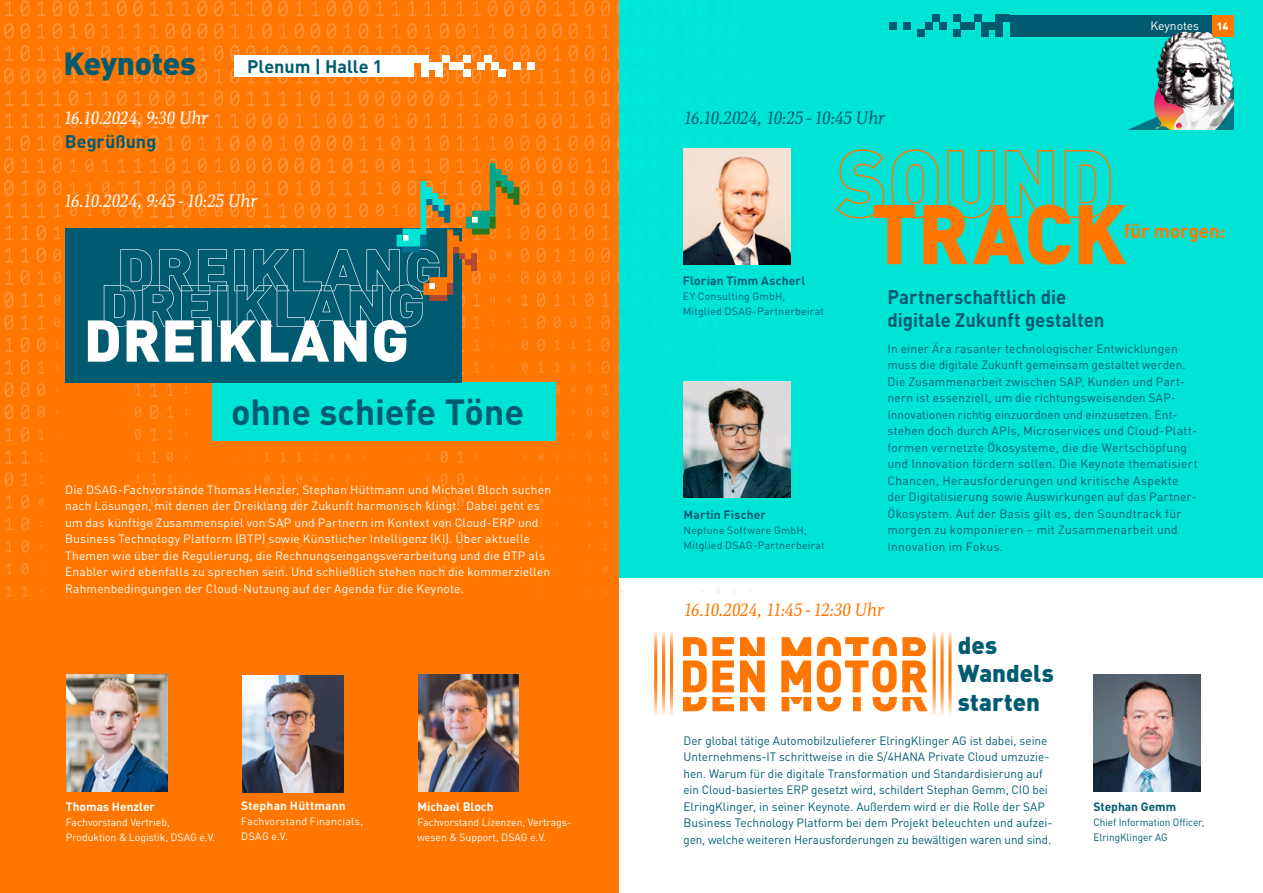
<style>
.page{position:relative;width:1263px;height:893px;background:#fff}
.page>*{position:absolute;margin:0;border:0;box-sizing:border-box;transform-origin:0 0}
.t1{font:700 36px "DINOT";letter-spacing:-.005em;color:#005b70}
.t2{font:900 31.5px "DINOT";letter-spacing:-.015em;color:#005b70}
.t3{font:900 24px/28.8px "DINOT";color:#005b70}
.t4{font:700 19.5px/23.4px "DINOT";color:#005b70;scale:.95 1}
.t5{font:700 19.5px "DINOT";color:#f70;scale:.95 1}
.t6{font:italic 18px "PFDIN Serif";letter-spacing:-.01em;color:#fff}
.t7{font:italic 18px "PFDIN Serif";letter-spacing:-.015em;color:#f70}
.t8{font:italic 18px "PFDIN Serif";letter-spacing:-.015em;color:#005b70}
.t9{font:700 18px "DINOT";color:#005b70}
.t10{font:12px/16.5px "DINOT";letter-spacing:.01em;color:#005b70}
.t11{font:12px/16.5px "DINOT";letter-spacing:.015em;color:#fff}
.t12{font:700 12px "DINOT";letter-spacing:.015em;color:#005b70}
.t13{font:700 12px "DINOT";color:#fff}
.t14{font:10.5px/15px "DINOT";letter-spacing:-.005em;color:#fff}
.t15{font:10.5px/15px "DINOT";letter-spacing:.02em;color:#005b70}
.t16{font:10.5px/15px "DINOT";color:#005b70;scale:.95 1}
.t17{font:10.5px/15px "DINOT";letter-spacing:.02em;color:#fff}
.t18{font:900 10.5px "DINOT";color:#fff}
</style>
<div class="page">
<div style="left:619px;top:0;width:644px;height:578px;background:#00e4d6"></div>
<div style="left:0;top:0;width:619px;height:893px;background:#f70"></div>
<img style="left:4px;top:0;width:787px;height:597px">
<div style="left:1010px;top:15px;width:223px;height:21px;background:#005b70"></div>
<div style="left:982px;top:29px;width:7px;height:7px;background:#005b70"></div>
<div style="left:996px;top:29px;width:7px;height:7px;background:#005b70"></div>
<div style="left:967px;top:22px;width:7px;height:7px;background:#005b70"></div>
<div style="left:982px;top:22px;width:7px;height:7px;background:#005b70"></div>
<div style="left:989px;top:22px;width:7px;height:7px;background:#005b70"></div>
<div style="left:996px;top:22px;width:7px;height:7px;background:#005b70"></div>
<div style="left:974px;top:15px;width:8px;height:7px;background:#005b70"></div>
<div style="left:996px;top:15px;width:7px;height:7px;background:#005b70"></div>
<div style="left:1003px;top:15px;width:7px;height:7px;background:#005b70"></div>
<div style="left:953px;top:29px;width:7px;height:7px;background:#005b70"></div>
<div style="left:925px;top:22px;width:7px;height:7px;background:#005b70"></div>
<div style="left:939px;top:22px;width:7px;height:7px;background:#005b70"></div>
<div style="left:960px;top:22px;width:7px;height:7px;background:#005b70"></div>
<div style="left:932px;top:15px;width:7px;height:7px;background:#005b70"></div>
<div style="left:953px;top:15px;width:7px;height:7px;background:#005b70"></div>
<div style="left:918px;top:29px;width:7px;height:7px;background:#005b70"></div>
<div style="left:889px;top:22px;width:8px;height:7px;background:#005b70"></div>
<div style="left:904px;top:22px;width:7px;height:7px;background:#005b70"></div>
<svg style="left:836px;top:149px;width:290px;height:116px"></svg>
<img style="left:683px;top:149px;width:107px;height:116px">
<img style="left:683px;top:382px;width:107px;height:116px">
<img style="left:1093px;top:674px;width:107px;height:117px">
<img style="left:242px;top:675px;width:101px;height:117px">
<img style="left:67px;top:674px;width:100px;height:117px">
<div style="left:212px;top:383px;width:344px;height:58px;background:#00e4d6"></div>
<img style="left:418px;top:674px;width:101px;height:117px">
<svg style="left:683px;top:637px;width:245px;height:74px"></svg>
<hr style="left:654px;top:630px;width:3px;height:86px;background:#f70">
<hr style="left:662px;top:630px;width:3px;height:86px;background:#f70">
<hr style="left:670px;top:630px;width:3px;height:86px;background:#f70">
<hr style="left:933px;top:630px;width:3px;height:86px;background:#f70">
<svg style="left:940px;top:631px;width:4px;height:85px"></svg>
<hr style="left:948px;top:630px;width:3px;height:86px;background:#f70">
<div style="left:65px;top:228px;width:397px;height:155px;background:#005b70"></div>
<svg style="left:88px;top:163px;width:431px;height:199px"></svg>
<div style="left:235px;top:55px;width:179px;height:22px;background:#fff"></div>
<div style="left:435px;top:69px;width:7px;height:8px;background:#fff"></div>
<div style="left:421px;top:69px;width:7px;height:8px;background:#fff"></div>
<div style="left:449px;top:62px;width:7px;height:7px;background:#fff"></div>
<div style="left:435px;top:62px;width:7px;height:7px;background:#fff"></div>
<div style="left:428px;top:62px;width:7px;height:7px;background:#fff"></div>
<div style="left:421px;top:62px;width:7px;height:7px;background:#fff"></div>
<div style="left:442px;top:55px;width:7px;height:7px;background:#fff"></div>
<div style="left:421px;top:55px;width:7px;height:7px;background:#fff"></div>
<div style="left:414px;top:55px;width:7px;height:7px;background:#fff"></div>
<div style="left:463px;top:69px;width:8px;height:8px;background:#fff"></div>
<div style="left:492px;top:62px;width:7px;height:7px;background:#fff"></div>
<div style="left:478px;top:62px;width:7px;height:7px;background:#fff"></div>
<div style="left:456px;top:62px;width:7px;height:7px;background:#fff"></div>
<div style="left:485px;top:55px;width:7px;height:7px;background:#fff"></div>
<div style="left:463px;top:55px;width:8px;height:7px;background:#fff"></div>
<div style="left:499px;top:69px;width:7px;height:8px;background:#fff"></div>
<div style="left:527px;top:62px;width:7px;height:7px;background:#fff"></div>
<div style="left:513px;top:62px;width:7px;height:7px;background:#fff"></div>
<div style="left:1212px;top:15px;width:21px;height:21px;background:#f70"></div>
<img style="left:1108px;top:30px;width:126px;height:99px">
<h2 class="t2" style="left:63px;top:43px;width:134px">Keynotes</h2>
<h3 class="t6" style="left:63px;top:106px;width:146px">16.10.2024, 9:30 Uhr</h3>
<h3 class="t9" style="left:65px;top:129px;width:93px">Begrüßung</h3>
<h3 class="t9" style="left:247px;top:55px;width:137px">Plenum | Halle 1</h3>
<h3 class="t6" style="left:63px;top:189px;width:195px">16.10.2024, 9:45 - 10:25 Uhr</h3>
<h1 class="t1" style="left:231px;top:389px;width:294px">ohne schiefe Töne</h1>
<p class="t11" style="left:65px;top:480px;width:487px">Die DSAG-Fachvorstände Thomas Henzler, Stephan Hüttmann und Michael Bloch suchen nach Lösungen, mit denen der Dreiklang der Zukunft harmonisch klingt. Dabei geht es um das künftige Zusammenspiel von SAP und Partnern im Kontext von Cloud-ERP und Business Technology Platform (BTP) sowie Künstlicher Intelligenz (KI). Über aktuelle Themen wie über die Regulierung, die Rechnungseingangsverarbeitung und die BTP als Enabler wird ebenfalls zu sprechen sein. Und schließlich stehen noch die kommerziellen Rahmenbedingungen der Cloud-Nutzung auf der Agenda für die Keynote.</p>
<p class="t13" style="left:66px;top:799px;width:91px">Thomas Henzler</p>
<p class="t14" style="left:66px;top:814px;width:151px">Fachvorstand Vertrieb,<br>Produktion &amp; Logistik, DSAG e.V.</p>
<p class="t13" style="left:241px;top:798px;width:106px">Stephan Hüttmann</p>
<p class="t17" style="left:241px;top:813px;width:123px">Fachvorstand Financials,<br>DSAG e.V.</p>
<p class="t13" style="left:417px;top:799px;width:78px">Michael Bloch</p>
<p class="t14" style="left:417px;top:814px;width:156px">Fachvorstand Lizenzen, Vertrags&shy;wesen &amp; Support, DSAG e.V.</p>
<h3 class="t8" style="left:683px;top:106px;width:203px">16.10.2024, 10:25 - 10:45 Uhr</h3>
<p class="t11" style="left:1150px;top:16px;width:50px">Keynotes</p>
<p class="t18" style="left:1217px;top:19px;width:13px">14</p>
<p class="t12" style="left:683px;top:273px;width:124px">Florian Timm Ascherl</p>
<p class="t15" style="left:683px;top:288px;width:143px">EY Consulting GmbH,<br>Mitglied DSAG-Partnerbeirat</p>
<h3 class="t4" style="left:887px;top:284px;width:230px">Partnerschaftlich die digitale Zukunft gestalten</h3>
<h3 class="t5" style="left:1124px;top:218px;width:108px">für morgen:</h3>
<p class="t12" style="left:683px;top:507px;width:84px">Martin Fischer</p>
<p class="t15" style="left:683px;top:522px;width:143px">Neptune Software GmbH,<br>Mitglied DSAG-Partnerbeirat</p>
<p class="t10" style="left:887px;top:339px;width:312px">In einer Ära rasanter technologischer Entwicklungen muss die digitale Zukunft gemeinsam gestaltet werden.<br>Die Zusammenarbeit zwischen SAP, Kunden und Part&shy;nern ist essenziell, um die richtungsweisenden SAP-Innovationen richtig einzuordnen und einzusetzen. Ent&shy;stehen doch durch APIs, Microservices und Cloud-Platt&shy;formen vernetzte Ökosysteme, die die Wertschöpfung und Innovation fördern sollen. Die Keynote thematisiert Chancen, Herausforderungen und kritische Aspekte der Digitalisierung sowie Auswirkungen auf das Partner-Ökosystem. Auf der Basis gilt es, den Soundtrack für morgen zu komponieren – mit Zusammenarbeit und Innovation im Fokus.</p>
<h3 class="t7" style="left:683px;top:599px;width:201px">16.10.2024, 11:45 - 12:30 Uhr</h3>
<h3 class="t3" style="left:958px;top:630px;width:98px">des<br>Wandels starten</h3>
<p class="t10" style="left:683px;top:731px;width:371px">Der global tätige Automobilzulieferer ElringKlinger AG ist dabei, seine Unternehmens-IT schrittweise in die S/4HANA Private Cloud umzuzie&shy;hen. Warum für die digitale Transformation und Standardisierung auf ein Cloud-basiertes ERP gesetzt wird, schildert Stephan Gemm, CIO bei ElringKlinger, in seiner Keynote. Außerdem wird er die Rolle der SAP Business Technology Platform bei dem Projekt beleuchten und aufzei&shy;gen, welche weiteren Herausforderungen zu bewältigen waren und sind.</p>
<p class="t12" style="left:1093px;top:798px;width:84px">Stephan Gemm</p>
<p class="t16" style="left:1093px;top:813px;width:118px">Chief Information Officer,<br>ElringKlinger AG</p>
</div>
